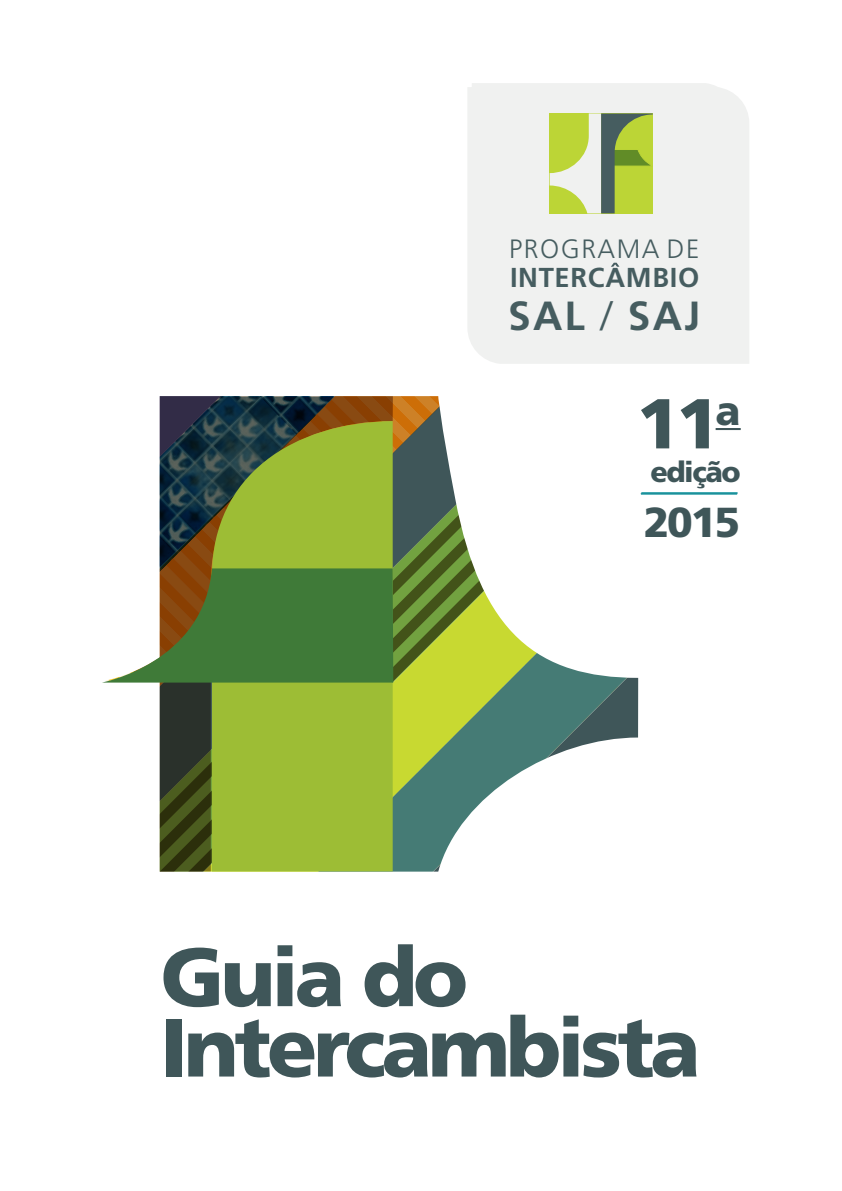
<style>
.page{position:relative;width:842px;height:1191px;background:#fff}
.page>*{position:absolute;margin:0;border:0;box-sizing:border-box;transform-origin:0 0}
.t1{font:900 82.4px/70.4px "Frutiger LT Std";letter-spacing:-.05em;color:#3f5659}
.t2{font:900 70.4px "Frutiger LT Std";color:#3f5659}
.t3{font:900 41.8px "Frutiger LT Std";color:#3f5659}
.t4{font:700 40.6px "Frutiger LT Std";letter-spacing:.055em;color:#465d60}
.t5{font:900 28.8px "Frutiger LT Std";letter-spacing:-.05em;color:#3f5659}
.t6{font:700 27.4px "Frutiger LT Std";letter-spacing:.025em;color:#465d60}
.t7{font:300 26.6px "Frutiger LT Std";letter-spacing:.055em;color:#465d60}
.s1{font-weight:300}
</style>
<div class="page">
<svg style="left:160px;top:812px;width:52px;height:59px;background:#3d4715"></svg>
<div style="left:212px;top:812px;width:181px;height:59px;background:#9dbd35"></div>
<div style="left:472px;top:83px;width:256px;height:8px;background:#f0f1f0"></div>
<svg style="left:102px;top:91px;width:647px;height:721px"></svg>
<hr style="left:716px;top:428px;width:25px;height:2px;background:#3f5659">
<hr style="left:641px;top:493px;width:96px;height:1px;background:#008a95">
<p class="t7" style="left:509px;top:234px;width:192px">PROGRAMA DE</p>
<p class="t7" style="left:513px;top:234px;width:192px">PROGRAMA DE</p>
<p class="t6" style="left:514px;top:262px;width:191px">INTERCAMBIO</p>
<p class="t6" style="left:510px;top:262px;width:191px">INTERCAMBIO</p>
<h3 class="t4" style="left:508px;top:292px;width:193px">SAL <span class="s1">/</span> SAJ</h3>
<h2 class="t2" style="left:636px;top:381px;width:106px">11<sup>a</sup></h2>
<p class="t5" style="left:650px;top:454px;width:92px">edição</p>
<h3 class="t3" style="left:644px;top:497px;width:98px">2015</h3>
<h1 class="t1" style="left:160px;top:942px;width:542px">Guia do<br>Intercambista</h1>
</div>
